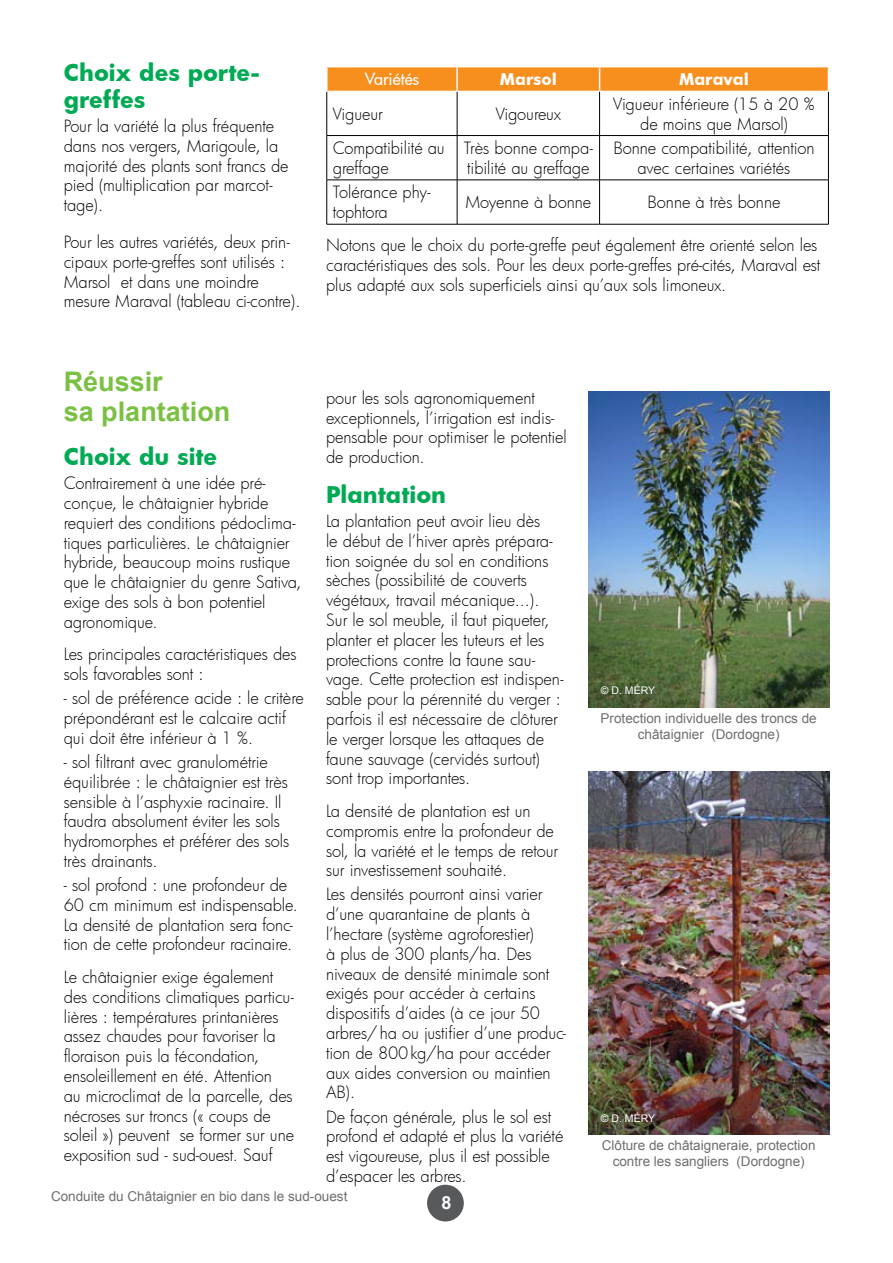
<style>
.page{position:relative;width:893px;height:1263px;background:#fff}
.page>*{position:absolute;margin:0;border:0;box-sizing:border-box;transform-origin:0 0}
.t1{font:700 27px/30px "Arial";color:#7ac143}
.t2{font:700 22.5px/27px "Futura";color:#0a5}
.t3{font:700 18px "Arial";color:#fff}
.t4{font:300 16.5px/19.8px "Futura";letter-spacing:-.005em;color:#000}
.t5{font:700 16.5px "Futura BT";color:#fff}
.t6{font:500 16.5px "Futura";color:#fff}
.t7{font:13.5px/16.2px "Arial";color:#6d6e71;text-align:center}
.t8{font:10.5px "Arial";color:#fff}
</style>
<div class="page">
<div style="left:427px;top:1185px;width:37px;height:36px;background:#58595b;border-radius:50%"></div>
<hr style="left:326px;top:91px;width:1px;height:44px;background:#000">
<hr style="left:457px;top:91px;width:1px;height:44px;background:#000">
<hr style="left:599px;top:91px;width:1px;height:44px;background:#000">
<hr style="left:828px;top:91px;width:1px;height:44px;background:#000">
<hr style="left:327px;top:135px;width:130px;height:1px;background:#000">
<hr style="left:326px;top:136px;width:1px;height:44px;background:#000">
<hr style="left:457px;top:135px;width:143px;height:1px;background:#000">
<hr style="left:457px;top:136px;width:1px;height:44px;background:#000">
<hr style="left:600px;top:135px;width:229px;height:1px;background:#000">
<hr style="left:599px;top:136px;width:1px;height:44px;background:#000">
<hr style="left:828px;top:136px;width:1px;height:44px;background:#000">
<hr style="left:327px;top:180px;width:130px;height:1px;background:#000">
<hr style="left:326px;top:180px;width:1px;height:44px;background:#000">
<hr style="left:457px;top:180px;width:143px;height:1px;background:#000">
<hr style="left:457px;top:180px;width:1px;height:44px;background:#000">
<hr style="left:600px;top:180px;width:229px;height:1px;background:#000">
<hr style="left:599px;top:180px;width:1px;height:44px;background:#000">
<hr style="left:828px;top:180px;width:1px;height:44px;background:#000">
<hr style="left:327px;top:224px;width:130px;height:1px;background:#000">
<hr style="left:457px;top:224px;width:143px;height:1px;background:#000">
<hr style="left:600px;top:224px;width:229px;height:1px;background:#000">
<svg style="left:326px;top:67px;width:503px;height:24px;background:#f79327"></svg>
<hr style="left:326px;top:91px;width:131px;height:1px;background:#fff">
<hr style="left:457px;top:91px;width:143px;height:1px;background:#fff">
<hr style="left:600px;top:91px;width:229px;height:1px;background:#fff">
<img style="left:588px;top:391px;width:241px;height:316px">
<img style="left:588px;top:772px;width:241px;height:363px">
<h2 class="t2" style="left:64px;top:58px;width:197px">Choix des porte&shy;greffes</h2>
<p class="t4" style="left:64px;top:116px;width:226px">Pour la variété la plus fréquente dans nos vergers, Marigoule, la majorité des plants sont francs de pied (multiplication par marcot&shy;tage).</p>
<p class="t4" style="left:64px;top:232px;width:238px">Pour les autres variétés, deux prin&shy;cipaux porte-greffes sont utilisés :<br>Marsol et dans une moindre mesure Maraval (tableau ci-contre).</p>
<p class="t6" style="left:365px;top:68px;width:56px">Variétés</p>
<p class="t5" style="left:500px;top:69px;width:58px">Marsol</p>
<p class="t5" style="left:679px;top:69px;width:71px">Maraval</p>
<p class="t4" style="left:333px;top:103px;width:51px">Vigueur</p>
<p class="t4" style="left:496px;top:103px;width:67px">Vigoureux</p>
<p class="t4" style="left:613px;top:93px;width:203px;text-align:center">Vigueur inférieure (15 à 20 % de moins que Marsol)</p>
<p class="t4" style="left:333px;top:138px;width:113px">Compatibilité au greffage</p>
<p class="t4" style="left:464px;top:138px;width:131px">Très bonne compa&shy;tibilité au greffage</p>
<p class="t4" style="left:613px;top:138px;width:203px;text-align:center">Bonne compatibilité, attention avec certaines variétés</p>
<p class="t4" style="left:333px;top:182px;width:99px">Tolérance phy&shy;tophtora</p>
<p class="t4" style="left:465px;top:192px;width:127px">Moyenne à bonne</p>
<p class="t4" style="left:648px;top:192px;width:134px">Bonne à très bonne</p>
<p class="t4" style="left:326px;top:235px;width:496px">Notons que le choix du porte-greffe peut également être orienté selon les caractéristiques des sols. Pour les deux porte-greffes pré-cités, Maraval est plus adapté aux sols superficiels ainsi qu’aux sols limoneux.</p>
<h1 class="t1" style="left:64px;top:368px;width:168px">Réussir<br>sa plantation</h1>
<h2 class="t2" style="left:64px;top:443px;width:155px">Choix du site</h2>
<p class="t4" style="left:64px;top:473px;width:239px">Contrairement à une idée pré&shy;conçue, le châtaignier hybride requiert des conditions pédoclima&shy;tiques particulières. Le châtaignier hybride, beaucoup moins rustique que le châtaignier du genre Sativa, exige des sols à bon potentiel agronomique.</p>
<p class="t4" style="left:64px;top:644px;width:234px">Les principales caractéristiques des sols favorables sont :</p>
<p class="t4" style="left:64px;top:688px;width:242px">- sol de préférence acide : le critère prépondérant est le calcaire actif qui doit être inférieur à 1 %.</p>
<p class="t4" style="left:64px;top:752px;width:227px">- sol filtrant avec granulométrie équilibrée : le châtaignier est très sensible à l’asphyxie racinaire. Il faudra absolument éviter les sols hydromorphes et préférer des sols très drainants.</p>
<p class="t4" style="left:64px;top:875px;width:236px">- sol profond : une profondeur de 60 cm minimum est indispensable.<br>La densité de plantation sera fonc&shy;tion de cette profondeur racinaire.</p>
<p class="t4" style="left:64px;top:967px;width:232px">Le châtaignier exige également des conditions climatiques particu&shy;lières : températures printanières assez chaudes pour favoriser la floraison puis la fécondation, ensoleillement en été. Attention<br>au microclimat de la parcelle, des nécroses sur troncs (« coups de soleil ») peuvent se former sur une exposition sud - sud-ouest. Sauf</p>
<p class="t4" style="left:326px;top:387px;width:242px">pour les sols agronomiquement exceptionnels, l’irrigation est indis&shy;pensable pour optimiser le potentiel de production.</p>
<h2 class="t2" style="left:326px;top:480px;width:122px">Plantation</h2>
<p class="t4" style="left:326px;top:511px;width:239px">La plantation peut avoir lieu dès<br>le début de l’hiver après prépara&shy;tion soignée du sol en conditions sèches (possibilité de couverts végétaux, travail mécanique...).<br>Sur le sol meuble, il faut piqueter, planter et placer les tuteurs et les protections contre la faune sau&shy;vage. Cette protection est indispen&shy;sable pour la pérennité du verger : parfois il est nécessaire de clôturer le verger lorsque les attaques de faune sauvage (cervidés surtout) sont trop importantes.</p>
<p class="t4" style="left:326px;top:801px;width:234px">La densité de plantation est un compromis entre la profondeur de sol, la variété et le temps de retour sur investissement souhaité.</p>
<p class="t4" style="left:326px;top:884px;width:241px">Les densités pourront ainsi varier d’une quarantaine de plants à l’hectare (système agroforestier)<br>à plus de 300 plants/ha. Des niveaux de densité minimale sont exigés pour accéder à certains dispositifs d’aides (à ce jour 50 arbres/ha ou justifier d’une produc&shy;tion de 800kg/ha pour accéder aux aides conversion ou maintien<br>AB).</p>
<p class="t4" style="left:326px;top:1106px;width:239px">De façon générale, plus le sol est profond et adapté et plus la variété est vigoureuse, plus il est possible d’espacer les arbres.</p>
<p class="t8" style="left:601px;top:683px;width:56px">© D. MÉRY</p>
<p class="t7" style="left:601px;top:710px;width:218px">Protection individuelle des troncs de châtaignier (Dordogne)</p>
<p class="t8" style="left:601px;top:1111px;width:56px">© D. MÉRY</p>
<p class="t7" style="left:602px;top:1137px;width:215px">Clôture de châtaigneraie, protection contre les sangliers (Dordogne)</p>
<p class="t7" style="left:51px;top:1189px;width:298px">Conduite du Châtaignier en bio dans le sud-ouest</p>
<p class="t3" style="left:441px;top:1191px;width:12px">8</p>
</div>
